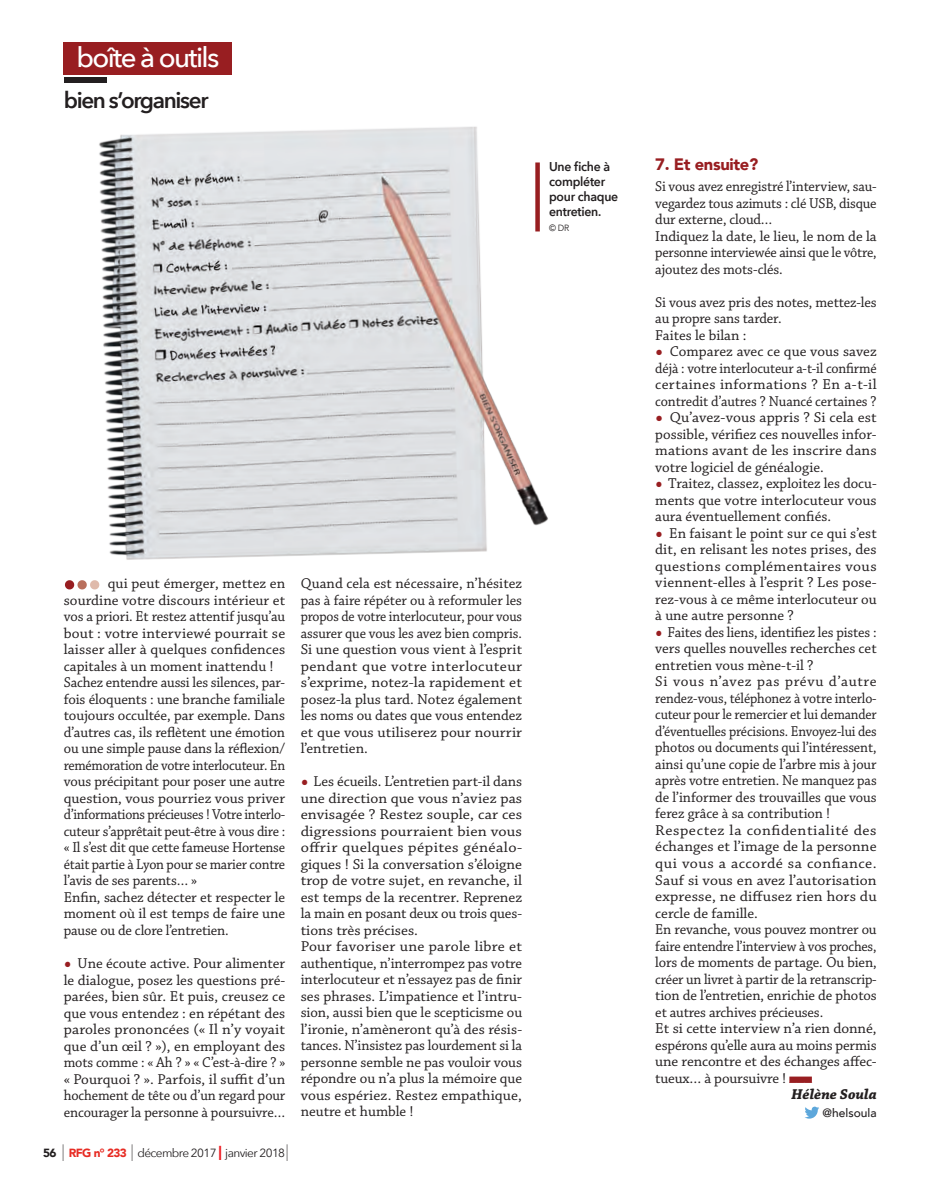
<style>
.page{position:relative;width:927px;height:1191px;background:#fff}
.page>*{position:absolute;margin:0;border:0;box-sizing:border-box;transform-origin:0 0}
.t1{font:500 27.75px "Avenir Next";letter-spacing:-.06em;color:#fff}
.Boite_outils{font:600 22.5px "Avenir Next";letter-spacing:-.06em;color:#231f20}
.Boite_Inter_rouge{font:900 16.5px "Avenir";letter-spacing:-.02em;color:#981e21}
.Boite_Texte_couran{font:15px/16.5px "Chaparral Pro";letter-spacing:-.005em;color:#231f20;text-align:justify}
.Boite_Texte_couran-2{font:15px/16.5px "Chaparral Pro";letter-spacing:-.005em;color:#231f20;text-align:justify;scale:.96 1}
.Boite_Texte_couran-3{font:15px/16.5px "Chaparral Pro";letter-spacing:-.005em;color:#231f20;text-align:justify;scale:1.05 1}
.Boite_Texte_couran-4{font:15px/16.5px "Chaparral Pro";letter-spacing:-.005em;color:#231f20;text-align:justify;scale:1.06 1}
.Boite_Texte_couran-5{font:italic 700 15px "Chaparral Pro";color:#231f20}
.Légende{font:600 12.75px/15px "Avenir Next";letter-spacing:-.02em;color:#231f20;scale:.96 1}
.Twitter{font:500 12px "Avenir";color:#231f20}
.t2{font:11.85px "Avenir Next";letter-spacing:-.05em;color:#231f20}
.Légende-2{font:9px "Avenir Next";color:#231f20;scale:.96 1}
.s1{font-size:25.5px;color:#981e21}
.s2{font-family:"Avenir";font-weight:900}
.s3{font-weight:200;font-size:23.7px}
.s4{font-family:"Avenir";font-weight:900;color:#e72c24}
.s5{font-family:"Avenir";font-weight:900;font-size:20.1px;color:#ee1d23}
.s6{color:#981e21}
</style>
<div class="page">
<div style="left:64px;top:43px;width:168px;height:32px;background:#981e21"></div>
<div style="left:64px;top:77px;width:42px;height:6px;background:#231f20"></div>
<div style="left:789px;top:1076px;width:23px;height:6px;background:#981e21"></div>
<svg style="left:805px;top:1106px;width:14px;height:12px"></svg>
<img style="left:99px;top:126px;width:449px;height:434px">
<svg style="left:65px;top:580px;width:34px;height:9px"></svg>
<p class="t1" style="left:77px;top:34px;width:144px">boîte à outils</p>
<p class="Boite_outils" style="left:64px;top:80px;width:146px">bien s’organiser</p>
<p class="Légende" style="left:549px;top:159px;width:74px">Une fiche à compléter pour chaque entretien.</p>
<p class="Légende-2" style="left:549px;top:221px;width:23px">© DR</p>
<p class="Boite_Texte_couran" style="left:64px;top:576px;width:223px;text-indent:44px">qui peut émerger, mettez en sourdine votre discours intérieur et vos a priori. Et restez attentif jusqu’au bout : votre interviewé pourrait se laisser aller à quelques confidences capitales à un moment inattendu !</p>
<p class="Boite_Texte_couran-2" style="left:64px;top:675px;width:232px">Sachez entendre aussi les silences, par&shy;fois éloquents : une branche familiale toujours occultée, par exemple. Dans d’autres cas, ils reflètent une émotion ou une simple pause dans la réflexion/ remémoration de votre interlocuteur. En vous précipitant pour poser une autre question, vous pourriez vous priver d’informations précieuses ! Votre interlo&shy;cuteur s’apprêtait peut-être à vous dire : « Il s’est dit que cette fameuse Hortense était partie à Lyon pour se marier contre l’avis de ses parents… »</p>
<p class="Boite_Texte_couran" style="left:64px;top:889px;width:223px">Enfin, sachez détecter et respecter le moment où il est temps de faire une pause ou de clore l’entretien.</p>
<p class="Boite_Texte_couran" style="left:64px;top:955px;width:223px"><span class="s1">•</span> Une écoute active. Pour alimenter le dialogue, posez les questions pré&shy;parées, bien sûr. Et puis, creusez ce que vous entendez : en répétant des paroles prononcées (« Il n’y voyait que d’un œil ? »), en employant des mots comme : « Ah ? » « C’est-à-dire ? » « Pourquoi ? ». Parfois, il suffit d’un hochement de tête ou d’un regard pour encourager la personne à poursuivre…</p>
<p class="t2" style="left:43px;top:1142px;width:248px"><span class="s2">56</span> <span class="s3">I</span> <span class="s4">RFG n° 233</span> <span class="s3">I</span> décembre 2017 <span class="s5">I</span> janvier 2018<span class="s3">I</span></p>
<p class="Boite_Texte_couran" style="left:301px;top:576px;width:223px">Quand cela est nécessaire, n’hésitez pas à faire répéter ou à reformuler les propos de votre interlocuteur, pour vous assurer que vous les avez bien compris.</p>
<p class="Boite_Texte_couran" style="left:301px;top:642px;width:223px">Si une question vous vient à l’esprit pendant que votre interlocuteur s’exprime, notez-la rapidement et posez-la plus tard. Notez également les noms ou dates que vous entendez et que vous utiliserez pour nourrir l’entretien.</p>
<p class="Boite_Texte_couran" style="left:301px;top:774px;width:223px"><span class="s1">•</span> Les écueils. L’entretien part-il dans une direction que vous n’aviez pas envisagée ? Restez souple, car ces digressions pourraient bien vous offrir quelques pépites généalo&shy;giques ! Si la conversation s’éloigne trop de votre sujet, en revanche, il est temps de la recentrer. Reprenez la main en posant deux ou trois ques&shy;tions très précises.</p>
<p class="Boite_Texte_couran-3" style="left:301px;top:939px;width:212px">Pour favoriser une parole libre et authentique, n’interrompez pas votre interlocuteur et n’essayez pas de finir ses phrases. L’impatience et l’intru&shy;sion, aussi bien que le scepticisme ou l’ironie, n’amèneront qu’à des résis&shy;tances. N’insistez pas lourdement si la personne semble ne pas vouloir vous répondre ou n’a plus la mémoire que vous espériez. Restez empathique, neutre et humble !</p>
<p class="Boite_Inter_rouge" style="left:655px;top:151px;width:104px">7. Et ensuite?</p>
<p class="Boite_Texte_couran-2" style="left:655px;top:179px;width:232px">Si vous avez enregistré l’interview, sau&shy;vegardez tous azimuts : clé USB, disque dur externe, cloud…</p>
<p class="Boite_Texte_couran" style="left:655px;top:228px;width:223px">Indiquez la date, le lieu, le nom de la personne interviewée ainsi que le vôtre, ajoutez des mots-clés.</p>
<p class="Boite_Texte_couran" style="left:655px;top:294px;width:223px">Si vous avez pris des notes, mettez-les au propre sans tarder.</p>
<p class="Boite_Texte_couran" style="left:655px;top:327px;width:93px">Faites le bilan :</p>
<p class="Boite_Texte_couran" style="left:655px;top:344px;width:223px"><span class="s1">•</span> Comparez avec ce que vous savez déjà : votre interlocuteur a-t-il confirmé certaines informations ? En a-t-il contredit d’autres ? Nuancé certaines ?</p>
<p class="Boite_Texte_couran" style="left:655px;top:410px;width:223px"><span class="s1">•</span> Qu’avez-vous appris ? Si cela est possible, vérifiez ces nouvelles infor&shy;mations avant de les inscrire dans votre logiciel de généalogie.</p>
<p class="Boite_Texte_couran" style="left:655px;top:476px;width:223px"><span class="s1">•</span> Traitez, classez, exploitez les docu&shy;ments que votre interlocuteur vous aura éventuellement confiés.</p>
<p class="Boite_Texte_couran" style="left:655px;top:525px;width:223px"><span class="s1">•</span> En faisant le point sur ce qui s’est dit, en relisant les notes prises, des questions complémentaires vous viennent-elles à l’esprit ? Les pose&shy;rez-vous à ce même interlocuteur ou à une autre personne ?</p>
<p class="Boite_Texte_couran-2" style="left:655px;top:624px;width:232px"><span class="s1">•</span> Faites des liens, identifiez les pistes : vers quelles nouvelles recherches cet entretien vous mène-t-il ?</p>
<p class="Boite_Texte_couran" style="left:655px;top:674px;width:223px">Si vous n’avez pas prévu d’autre rendez-vous, téléphonez à votre interlo&shy;cuteur pour le remercier et lui demander d’éventuelles précisions. Envoyez-lui des photos ou documents qui l’intéressent, ainsi qu’une copie de l’arbre mis à jour après votre entretien. Ne manquez pas de l’informer des trouvailles que vous ferez grâce à sa contribution !</p>
<p class="Boite_Texte_couran-4" style="left:655px;top:822px;width:210px">Respectez la confidentialité des échanges et l’image de la personne qui vous a accordé sa confiance.<br>Sauf si vous en avez l’autorisation expresse, ne diffusez rien hors du cercle de famille.</p>
<p class="Boite_Texte_couran" style="left:655px;top:921px;width:223px">En revanche, vous pouvez montrer ou faire entendre l’interview à vos proches, lors de moments de partage. Ou bien, créer un livret à partir de la retranscrip&shy;tion de l’entretien, enrichie de photos et autres archives précieuses.</p>
<p class="Boite_Texte_couran" style="left:655px;top:1020px;width:223px">Et si cette interview n’a rien donné, espérons qu’elle aura au moins permis une rencontre et des échanges affec&shy;tueux… à poursuivre ! <span class="s6">___</span></p>
<p class="Boite_Texte_couran-5" style="left:792px;top:1085px;width:87px">Hélène Soula</p>
<p class="Twitter" style="left:823px;top:1102px;width:56px">@helsoula</p>
</div>
